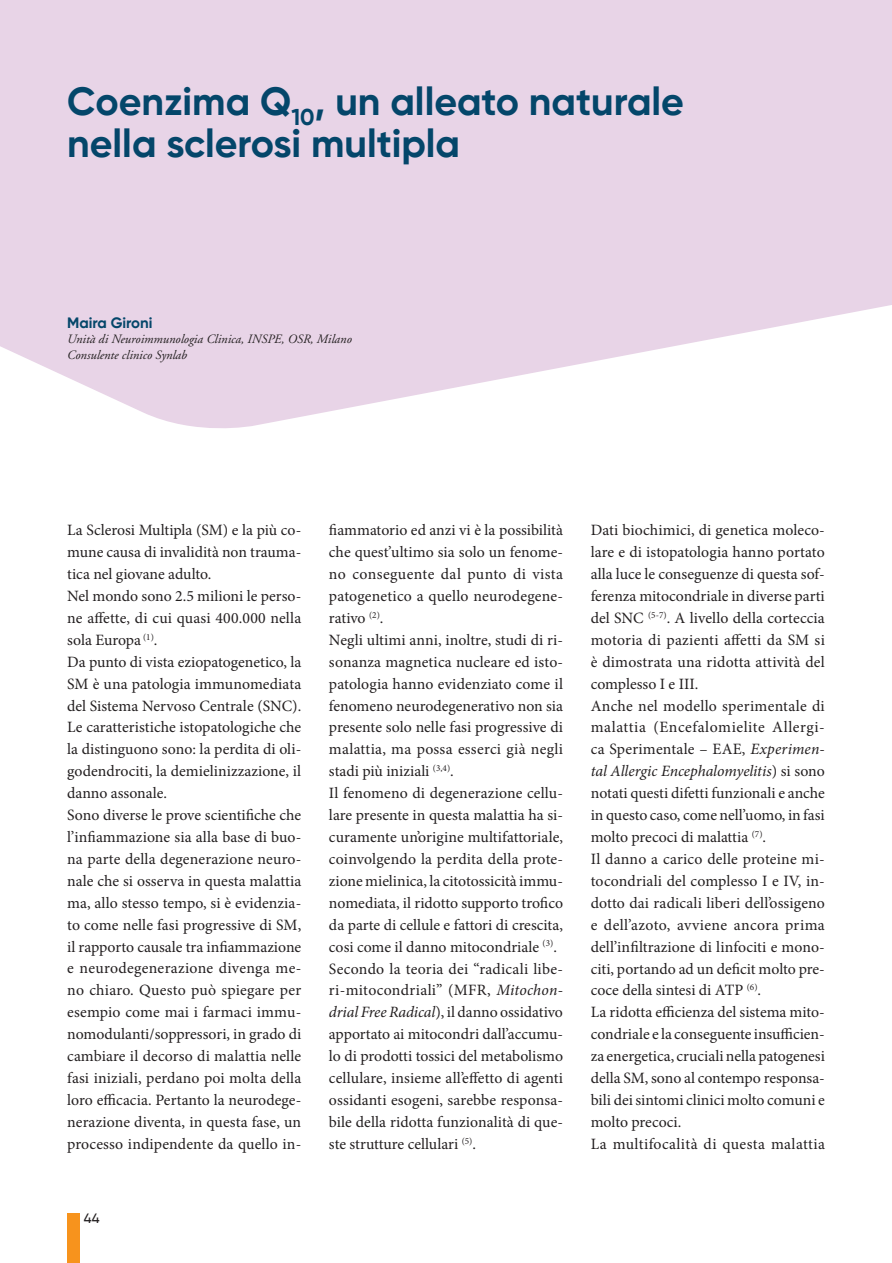
<style>
.page{position:relative;width:892px;height:1263px;background:#fff}
.page>*{position:absolute;margin:0;border:0;box-sizing:border-box;transform-origin:0 0}
.t1{font:700 39.15px "Gilroy";color:#04466a}
._01-Testo{font:15.75px/21.9px "Minion Pro";letter-spacing:.005em;color:#231f20;text-align:justify}
._01-Testo-2{font:15.75px "Minion Pro";letter-spacing:.025em;color:#231f20}
.t2{font:700 15px "Gilroy";color:#04466a}
.t3{font:500 13.5px "Gilroy";color:#231f20}
.t4{font:italic 12.75px "Adobe Garamond";color:#231f20}
.s1{font-style:italic}
</style>
<div class="page">
<div style="left:67px;top:1213px;width:13px;height:49px;background:#f7931d"></div>
<svg style="left:0;top:0;width:891px;height:429px;background:#ead9ea"></svg>
<p class="t1" style="left:67px;top:76px;width:618px">Coenzima Q<sub>10</sub>, un alleato naturale</p>
<p class="t1" style="left:67px;top:118px;width:394px">nella sclerosi multipla</p>
<p class="t2" style="left:67px;top:313px;width:87px">Maira Gironi</p>
<p class="t4" style="left:67px;top:332px;width:286px">Unità di Neuroimmunologia Clinica, INSPE, OSR, Milano</p>
<p class="t4" style="left:67px;top:348px;width:121px">Consulente clinico Synlab</p>
<p class="_01-Testo" style="left:67px;top:519px;width:235px">La Sclerosi Multipla (SM) e la più co&shy;mune causa di invalidità non trauma&shy;tica nel giovane adulto.</p>
<p class="_01-Testo" style="left:67px;top:585px;width:235px">Nel mondo sono 2.5 milioni le perso&shy;ne affette, di cui quasi 400.000 nella sola Europa <sup>(1)</sup>.</p>
<p class="_01-Testo" style="left:67px;top:650px;width:235px">Da punto di vista eziopatogenetico, la SM è una patologia immunomediata del Sistema Nervoso Centrale (SNC).<br>Le caratteristiche istopatologiche che la distinguono sono: la perdita di oli&shy;godendrociti, la demielinizzazione, il danno assonale.</p>
<p class="_01-Testo" style="left:67px;top:804px;width:235px">Sono diverse le prove scientifiche che l’infiammazione sia alla base di buo&shy;na parte della degenerazione neuro&shy;nale che si osserva in questa malattia ma, allo stesso tempo, si è evidenzia&shy;to come nelle fasi progressive di SM, il rapporto causale tra infiammazione e neurodegenerazione divenga me&shy;no chiaro. Questo può spiegare per esempio come mai i farmaci immu&shy;nomodulanti/soppressori, in grado di cambiare il decorso di malattia nelle fasi iniziali, perdano poi molta della loro efficacia. Pertanto la neurodege&shy;nerazione diventa, in questa fase, un processo indipendente da quello in-</p>
<p class="t3" style="left:84px;top:1209px;width:17px">44</p>
<p class="_01-Testo" style="left:329px;top:519px;width:235px">fiammatorio ed anzi vi è la possibilità che quest’ultimo sia solo un fenome&shy;no conseguente dal punto di vista patogenetico a quello neurodegene&shy;rativo <sup>(2)</sup>.</p>
<p class="_01-Testo" style="left:329px;top:628px;width:235px">Negli ultimi anni, inoltre, studi di ri&shy;sonanza magnetica nucleare ed isto&shy;patologia hanno evidenziato come il fenomeno neurodegenerativo non sia presente solo nelle fasi progressive di malattia, ma possa esserci già negli stadi più iniziali <sup>(3,4)</sup>.</p>
<p class="_01-Testo" style="left:329px;top:782px;width:235px">Il fenomeno di degenerazione cellu&shy;lare presente in questa malattia ha si&shy;curamente un’origine multifattoriale, coinvolgendo la perdita della prote&shy;zione mielinica, la citotossicità immu&shy;nomediata, il ridotto supporto trofico da parte di cellule e fattori di crescita, cosi come il danno mitocondriale <sup>(3)</sup>.</p>
<p class="_01-Testo" style="left:329px;top:957px;width:235px">Secondo la teoria dei “radicali libe&shy;ri-mitocondriali” (MFR, <span class="s1">Mitochon&shy;drial Free Radical</span>), il danno ossidativo apportato ai mitocondri dall’accumu&shy;lo di prodotti tossici del metabolismo cellulare, insieme all’effetto di agenti ossidanti esogeni, sarebbe responsa&shy;bile della ridotta funzionalità di que&shy;ste strutture cellulari <sup>(5)</sup>.</p>
<p class="_01-Testo" style="left:590px;top:519px;width:235px">Dati biochimici, di genetica moleco&shy;lare e di istopatologia hanno portato alla luce le conseguenze di questa sof&shy;ferenza mitocondriale in diverse parti del SNC <sup>(5-7)</sup>. A livello della corteccia motoria di pazienti affetti da SM si è dimostrata una ridotta attività del complesso I e III.</p>
<p class="_01-Testo" style="left:590px;top:694px;width:235px">Anche nel modello sperimentale di malattia (Encefalomielite Allergi&shy;ca Sperimentale – EAE, <span class="s1">Experimen&shy;tal Allergic Encephalomyelitis</span>) si sono notati questi difetti funzionali e anche in questo caso, come nell’uomo, in fasi molto precoci di malattia <sup>(7)</sup>.</p>
<p class="_01-Testo" style="left:590px;top:847px;width:235px">Il danno a carico delle proteine mi&shy;tocondriali del complesso I e IV, in&shy;dotto dai radicali liberi dell’ossigeno e dell’azoto, avviene ancora prima dell’infiltrazione di linfociti e mono&shy;citi, portando ad un deficit molto pre&shy;coce della sintesi di ATP <sup>(6)</sup>.</p>
<p class="_01-Testo" style="left:590px;top:1001px;width:235px">La ridotta efficienza del sistema mito&shy;condriale e la conseguente insufficien&shy;za energetica, cruciali nella patogenesi della SM, sono al contempo responsa&shy;bili dei sintomi clinici molto comuni e molto precoci.</p>
<p class="_01-Testo-2" style="left:590px;top:1132px;width:235px">La multifocalità di questa malattia</p>
</div>
